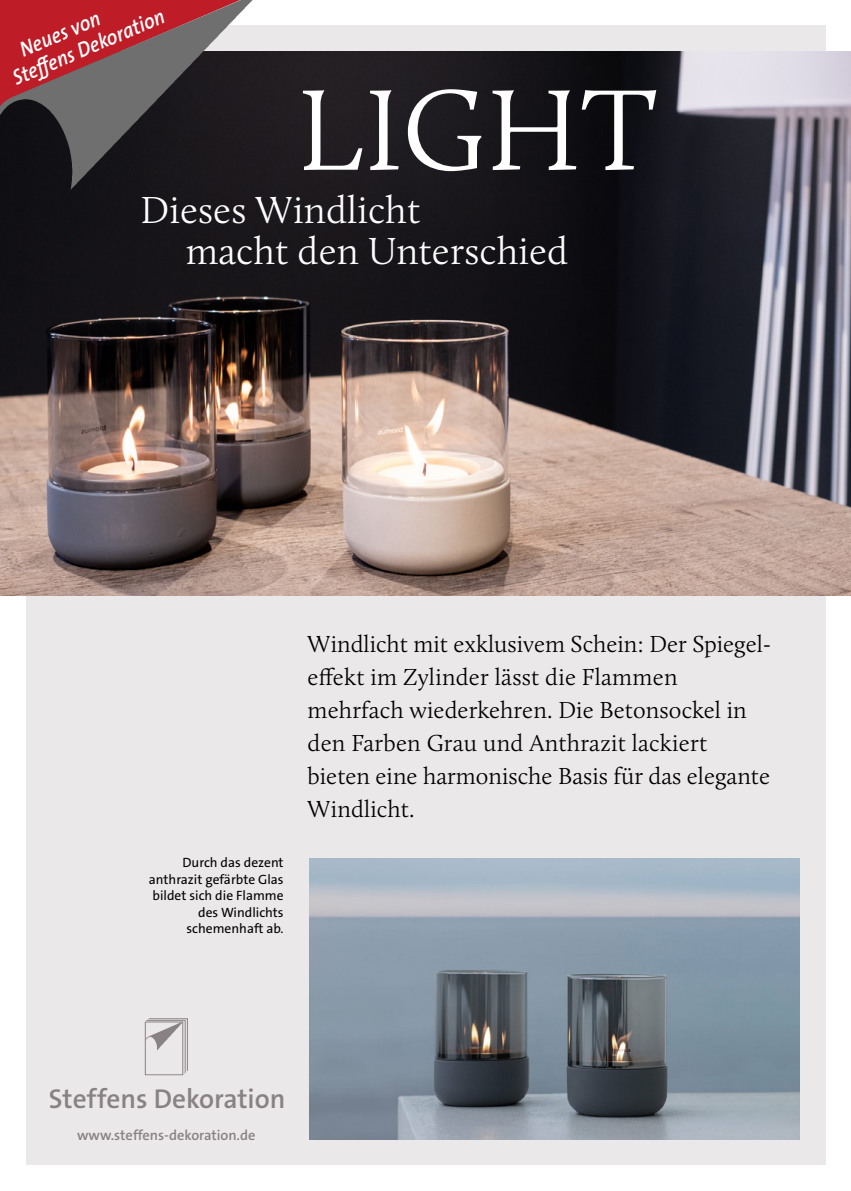
<style>
.page{position:relative;width:851px;height:1191px;background:#fff}
.page>*{position:absolute;margin:0;border:0;box-sizing:border-box;transform-origin:0 0}
.t1{font:300 118.5px "Calluna";letter-spacing:.005em;color:#fff}
.t2{font:300 39px/41.2px "Calluna";letter-spacing:.005em;color:#fff}
.t3{font:600 27.3px "The Sans Os F";color:#898284}
.t4{font:300 24px/33px "Calluna";letter-spacing:.005em;color:#000}
.t5{font:italic 600 21.6px/23.1px "The Sans Os F";color:#fff;scale:.9 1}
.t6{font:600 14.4px "The Sans Os F";color:#898284}
.t7{font:13.5px/16.5px "The Sans Os F";color:#000;text-align:right}
</style>
<div class="page">
<div style="left:26px;top:26px;width:799px;height:1139px;background:#ebe8e9"></div>
<img style="left:0;top:51px;width:850px;height:544px">
<img style="left:309px;top:858px;width:490px;height:282px">
<svg style="left:144px;top:1018px;width:44px;height:57px"></svg>
<img style="left:0;top:0;width:261px;height:196px">
<p class="t5" style="left:0;top:47px;width:183px;text-indent:17px;rotate:-23deg">Neues von<br>Steffens Dekoration</p>
<h1 class="t1" style="left:297px;top:59px;width:361px">LIGHT</h1>
<h2 class="t2" style="left:186px;top:189px;width:384px;text-indent:-45px">Dieses Windlicht<br>macht den Unterschied</h2>
<p class="t7" style="left:149px;top:854px;width:136px">Durch das dezent anthrazit gefärbte Glas bildet sich die Flamme des Windlichts schemenhaft ab.</p>
<p class="t4" style="left:307px;top:627px;width:465px">Windlicht mit exklusivem Schein: Der Spiegel&shy;effekt im Zylinder lässt die Flammen mehrfach wiederkehren. Die Betonsockel in den Farben Grau und Anthrazit lackiert bieten eine harmonische Basis für das elegante Windlicht.</p>
<p class="t3" style="left:49px;top:1081px;width:238px">Steffens Dekoration</p>
<p class="t6" style="left:77px;top:1125px;width:180px">www.steffens-dekoration.de</p>
</div>
